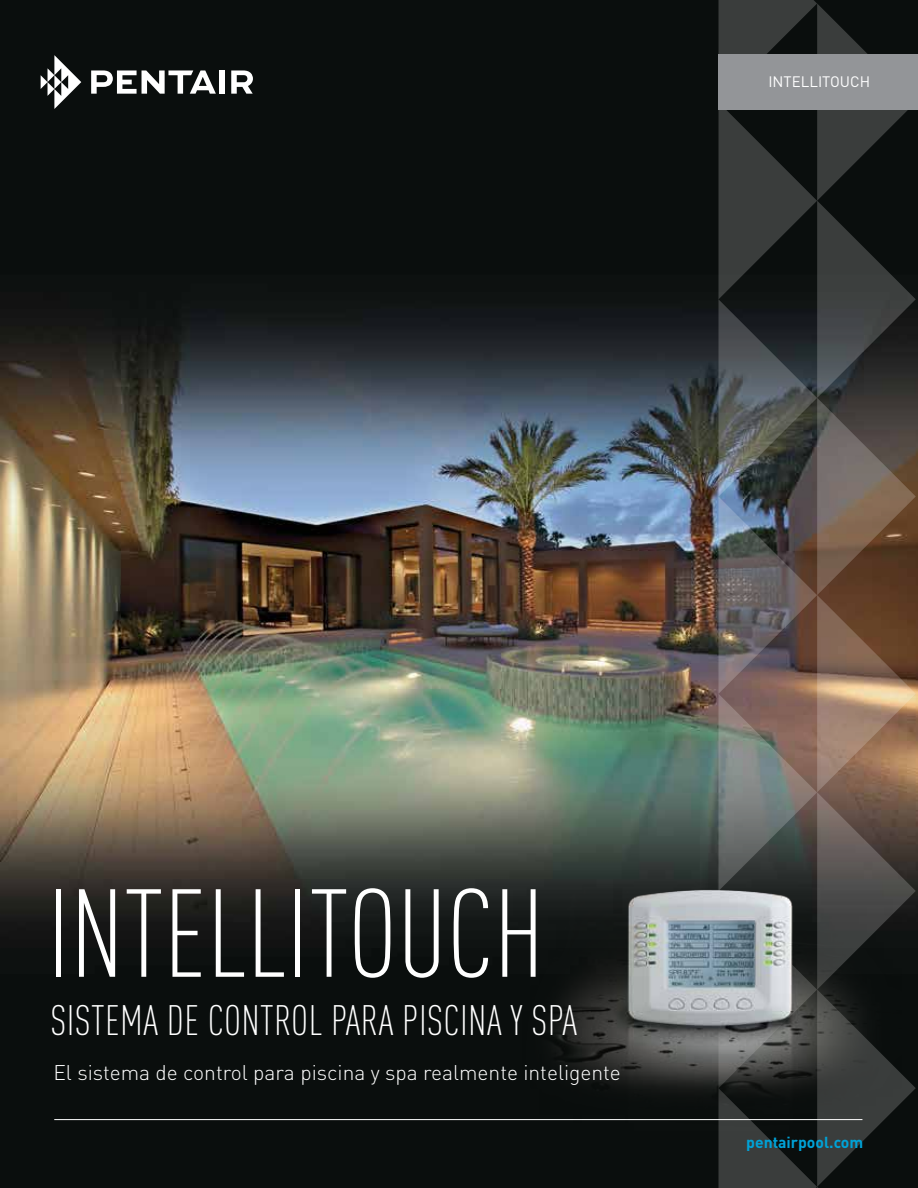
<style>
.page{position:relative;width:918px;height:1188px;background:#fff}
.page>*{position:absolute;margin:0;border:0;box-sizing:border-box;transform-origin:0 0}
.t1{font:300 condensed 123px "DIN Pro";color:#fff}
.t2{font:300 condensed 42px "DIN Pro";letter-spacing:.01em;color:#fff}
.t3{font:300 21px "DIN Pro";color:#fff}
.t4{font:700 15.75px "DIN Pro";color:#00a3d8}
.t5{font:15px "DIN Pro";color:#fff}
</style>
<div class="page">
<img style="left:0;top:0;width:918px;height:1188px">
<svg style="left:41px;top:55px;width:40px;height:54px"></svg>
<svg style="left:91px;top:70px;width:125px;height:24px"></svg>
<div style="left:220px;top:70px;width:5px;height:24px;background:#fff"></div>
<svg style="left:231px;top:70px;width:22px;height:24px"></svg>
<svg style="left:718px;top:0;width:198px;height:1188px;background:#4c4641"></svg>
<div style="left:719px;top:54px;width:199px;height:55px;background:#939598"></div>
<hr style="left:54px;top:1119px;width:808px;height:1px;background:#fff">
<img style="left:513px;top:840px;width:392px;height:291px">
<p class="t5" style="left:768px;top:70px;width:103px">INTELLITOUCH</p>
<h1 class="t1" style="left:48px;top:847px;width:498px">INTELLITOUCH</h1>
<h2 class="t2" style="left:50px;top:991px;width:528px">SISTEMA DE CONTROL PARA PISCINA Y SPA</h2>
<p class="t3" style="left:53px;top:1056px;width:569px">El sistema de control para piscina y spa realmente inteligente</p>
<p class="t4" style="left:746px;top:1129px;width:119px">pentairpool.com</p>
</div>
